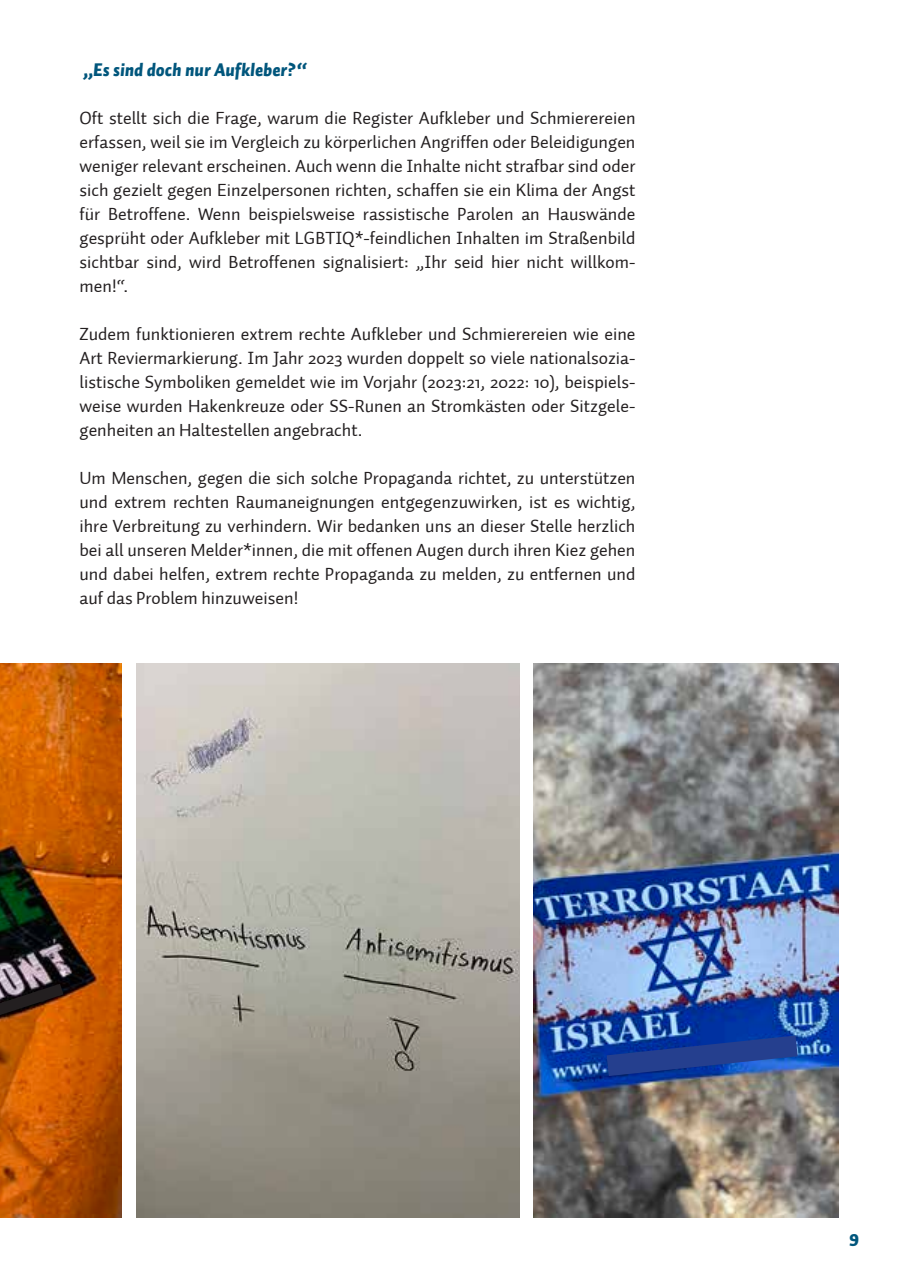
<style>
.page{position:relative;width:910px;height:1280px;background:#fff}
.page>*{position:absolute;margin:0;border:0;box-sizing:border-box;transform-origin:0 0}
.t1{font:18px/24px "Auto 1";color:#231f20;text-align:justify}
.t2{font:italic 900 18px "Auto 1";color:#00567c}
.t3{font:900 18px "Auto 1";color:#00567c}
</style>
<div class="page">
<img style="left:0;top:663px;width:122px;height:554px">
<img style="left:136px;top:663px;width:384px;height:554px">
<img style="left:534px;top:663px;width:304px;height:554px">
<img style="left:607px;top:1035px;width:191px;height:41px">
<svg style="left:0;top:984px;width:63px;height:31px"></svg>
<p class="t2" style="left:83px;top:58px;width:225px">„Es sind doch nur Aufkleber?“</p>
<p class="t1" style="left:80px;top:107px;width:557px">Oft stellt sich die Frage, warum die Register Aufkleber und Schmierereien erfassen, weil sie im Vergleich zu körperlichen Angriffen oder Beleidigungen weniger relevant erscheinen. Auch wenn die Inhalte nicht strafbar sind oder sich gezielt gegen Einzelpersonen richten, schaffen sie ein Klima der Angst für Betroffene. Wenn beispielsweise rassistische Parolen an Hauswände gesprüht oder Aufkleber mit LGBTIQ*-feindlichen Inhalten im Straßenbild sichtbar sind, wird Betroffenen signalisiert: „Ihr seid hier nicht willkom&shy;men!“.</p>
<p class="t1" style="left:80px;top:323px;width:557px">Zudem funktionieren extrem rechte Aufkleber und Schmierereien wie eine Art Reviermarkierung. Im Jahr 2023 wurden doppelt so viele nationalsozia&shy;listische Symboliken gemeldet wie im Vorjahr (2023:21, 2022: 10), beispiels&shy;weise wurden Hakenkreuze oder SS-Runen an Stromkästen oder Sitzgele&shy;genheiten an Haltestellen angebracht.</p>
<p class="t1" style="left:80px;top:467px;width:557px">Um Menschen, gegen die sich solche Propaganda richtet, zu unterstützen und extrem rechten Raumaneignungen entgegenzuwirken, ist es wichtig, ihre Verbreitung zu verhindern. Wir bedanken uns an dieser Stelle herzlich bei all unseren Melder*innen, die mit offenen Augen durch ihren Kiez gehen und dabei helfen, extrem rechte Propaganda zu melden, zu entfernen und auf das Problem hinzuweisen!</p>
<p class="t3" style="left:849px;top:1225px;width:11px">9</p>
</div>
